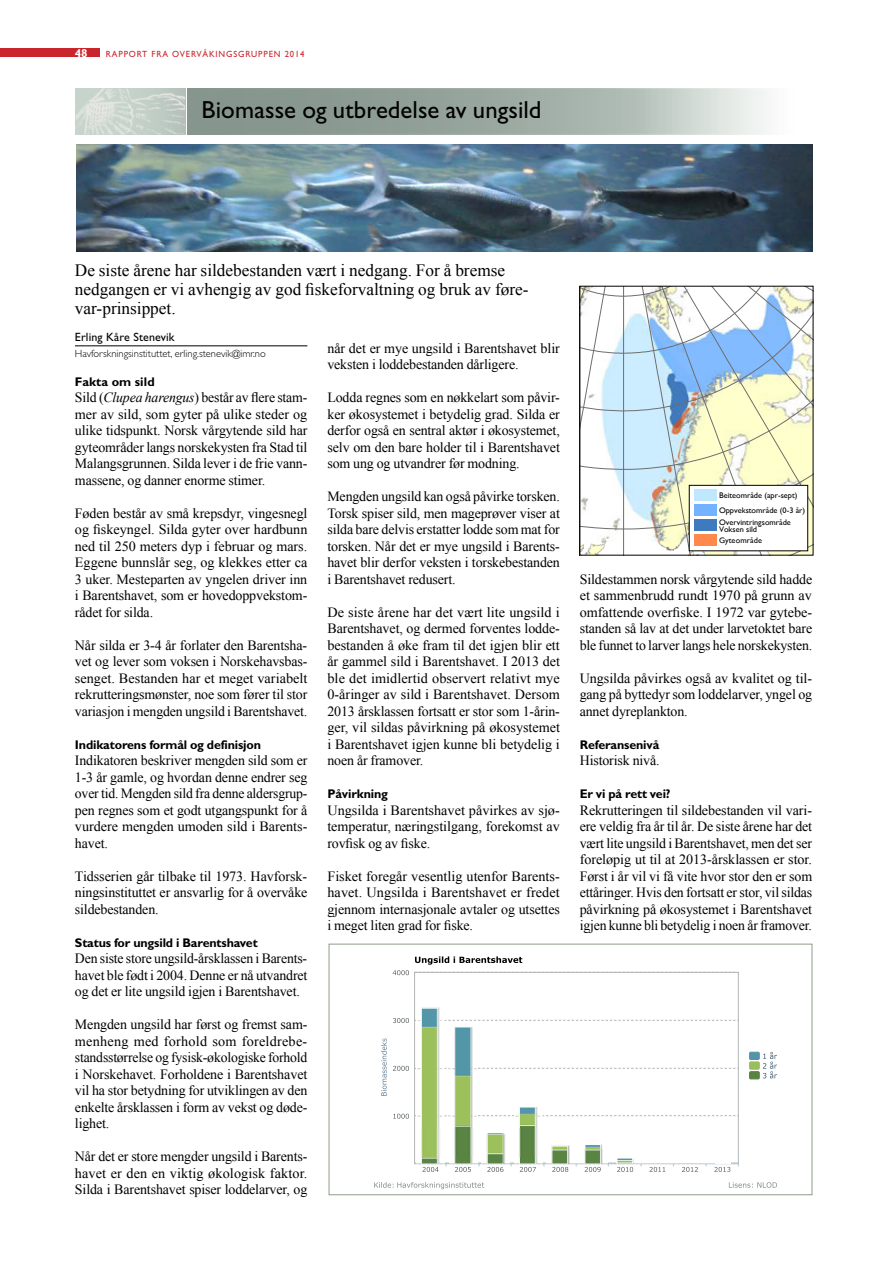
<style>
.page{position:relative;width:893px;height:1263px;background:#fff}
.page>*{position:absolute;margin:0;border:0;box-sizing:border-box;transform-origin:0 0}
.t1{font:24.75px "Gill Sans";color:#000}
.t2{font:17.25px/18.8px "Times New Roman";color:#000}
.t3{font:14.1px/16.5px "Times New Roman";letter-spacing:-.01em;color:#000;text-align:justify}
.t4{font:700 12.6px "Gill Sans";letter-spacing:-.01em;color:#000}
.t5{font:700 12.6px "Gill Sans";letter-spacing:.01em;color:#000}
.t6{font:12px "Gill Sans";letter-spacing:.01em;color:#000}
.t7{font:700 11.55px "Gill Sans";color:#fff}
.t8{font:300 10.5px "Gill Sans";color:#000}
.t9{font:9px "Gill Sans";letter-spacing:.1em;color:#c9252c;scale:.96 1}
.t10{font:8.1px/15px "Gill Sans";color:#000}
.s1{font-style:italic}
</style>
<div class="page">
<div style="left:0;top:48px;width:99px;height:9px;background:#c9252c"></div>
<svg style="left:190px;top:90px;width:577px;height:42px;background:#a2afa8"></svg>
<div style="left:188px;top:88px;width:623px;height:46px;border:1px solid #fff"></div>
<img style="left:76px;top:88px;width:109px;height:46px">
<hr style="left:75px;top:346px;width:232px;height:1px;background:#000">
<svg style="left:582px;top:288px;width:229px;height:265px"></svg>
<div style="left:689px;top:485px;width:119px;height:66px;background:#fff"></div>
<div style="left:689px;top:485px;width:119px;height:66px;border:1px solid #000"></div>
<div style="left:694px;top:489px;width:23px;height:12px;background:#bfe8ff"></div>
<div style="left:694px;top:505px;width:23px;height:11px;background:#73b2ff"></div>
<div style="left:694px;top:520px;width:23px;height:11px;background:#407abe"></div>
<div style="left:694px;top:535px;width:23px;height:11px;background:#ff884d"></div>
<img style="left:77px;top:145px;width:735px;height:106px">
<svg style="left:374px;top:1182px;width:110px;height:7px"></svg>
<svg style="left:381px;top:1038px;width:6px;height:58px"></svg>
<div style="left:749px;top:1052px;width:10px;height:7px;background:#5395a6"></div>
<div style="left:749px;top:1052px;width:10px;height:7px;border:1px solid #5395a6"></div>
<div style="left:749px;top:1062px;width:10px;height:7px;background:#9abe5c"></div>
<div style="left:749px;top:1062px;width:10px;height:7px;border:1px solid #9abe5c"></div>
<svg style="left:763px;top:1052px;width:14px;height:26px"></svg>
<div style="left:749px;top:1072px;width:10px;height:7px;background:#598343"></div>
<div style="left:749px;top:1072px;width:10px;height:7px;border:1px solid #598343"></div>
<svg style="left:414px;top:1158px;width:325px;height:14px"></svg>
<svg style="left:393px;top:1114px;width:346px;height:5px"></svg>
<svg style="left:393px;top:1066px;width:346px;height:5px"></svg>
<svg style="left:393px;top:1018px;width:346px;height:5px"></svg>
<svg style="left:393px;top:956px;width:346px;height:19px"></svg>
<svg style="left:729px;top:1182px;width:48px;height:6px"></svg>
<img style="left:417px;top:1007px;width:28px;height:156px">
<img style="left:449px;top:1021px;width:28px;height:142px">
<img style="left:515px;top:1107px;width:28px;height:56px">
<img style="left:481px;top:1133px;width:28px;height:30px">
<img style="left:546px;top:1144px;width:61px;height:19px">
<img style="left:616px;top:1158px;width:114px;height:5px">
<div style="left:329px;top:944px;width:483px;height:251px;border:1px solid #909d89"></div>
<p class="t7" style="left:75px;top:47px;width:14px">48</p>
<p class="t9" style="left:106px;top:49px;width:208px">RAPPORT FRA OVERVÅKINGSGRUPPEN 2014</p>
<h1 class="t1" style="left:202px;top:95px;width:341px">Biomasse og utbredelse av ungsild</h1>
<p class="t2" style="left:75px;top:261px;width:455px">De siste årene har sildebestanden vært i nedgang. For å bremse nedgangen er vi avhengig av god fiskeforvaltning og bruk av føre&shy;var-prinsippet.</p>
<p class="t6" style="left:75px;top:330px;width:101px">Erling Kåre Stenevik</p>
<p class="t8" style="left:75px;top:348px;width:192px">Havforskningsinstituttet, erling.stenevik@imr.no</p>
<p class="t5" style="left:75px;top:374px;width:81px">Fakta om sild</p>
<p class="t3" style="left:75px;top:389px;width:234px">Sild (<span class="s1">Clupea harengus</span>) består av flere stam&shy;mer av sild, som gyter på ulike steder og ulike tidspunkt. Norsk vårgytende sild har gyteområder langs norskekysten fra Stad til Malangsgrunnen. Silda lever i de frie vann&shy;massene, og danner enorme stimer.</p>
<p class="t3" style="left:75px;top:504px;width:234px">Føden består av små krepsdyr, vingesnegl og fiskeyngel. Silda gyter over hardbunn ned til 250 meters dyp i februar og mars.<br>Eggene bunnslår seg, og klekkes etter ca 3 uker. Mesteparten av yngelen driver inn i Barentshavet, som er hovedoppvekstom&shy;rådet for silda.</p>
<p class="t3" style="left:75px;top:636px;width:234px">Når silda er 3-4 år forlater den Barentsha&shy;vet og lever som voksen i Norskehavsbas&shy;senget. Bestanden har et meget variabelt rekrutteringsmønster, noe som fører til stor variasjon i mengden ungsild i Barentshavet.</p>
<p class="t4" style="left:75px;top:737px;width:188px">Indikatorens formål og definisjon</p>
<p class="t3" style="left:75px;top:752px;width:234px">Indikatoren beskriver mengden sild som er 1-3 år gamle, og hvordan denne endrer seg over tid. Mengden sild fra denne aldersgrup&shy;pen regnes som et godt utgangspunkt for å vurdere mengden umoden sild i Barents&shy;havet.</p>
<p class="t3" style="left:75px;top:867px;width:234px">Tidsserien går tilbake til 1973. Havforsk&shy;ningsinstituttet er ansvarlig for å overvåke sildebestanden.</p>
<p class="t4" style="left:75px;top:935px;width:184px">Status for ungsild i Barentshavet</p>
<p class="t3" style="left:75px;top:950px;width:234px">Den siste store ungsild-årsklassen i Barents&shy;havet ble født i 2004. Denne er nå utvandret og det er lite ungsild igjen i Barentshavet.</p>
<p class="t3" style="left:75px;top:1016px;width:234px">Mengden ungsild har først og fremst sam&shy;menheng med forhold som foreldrebe&shy;standsstørrelse og fysisk-økologiske forhold i Norskehavet. Forholdene i Barentshavet vil ha stor betydning for utviklingen av den enkelte årsklassen i form av vekst og døde&shy;lighet.</p>
<p class="t3" style="left:75px;top:1148px;width:234px">Når det er store mengder ungsild i Barents&shy;havet er den en viktig økologisk faktor.<br>Silda i Barentshavet spiser loddelarver, og</p>
<p class="t3" style="left:327px;top:339px;width:234px">når det er mye ungsild i Barentshavet blir veksten i loddebestanden dårligere.</p>
<p class="t3" style="left:327px;top:389px;width:234px">Lodda regnes som en nøkkelart som påvir&shy;ker økosystemet i betydelig grad. Silda er derfor også en sentral aktør i økosystemet, selv om den bare holder til i Barentshavet som ung og utvandrer før modning.</p>
<p class="t3" style="left:327px;top:488px;width:234px">Mengden ungsild kan også påvirke torsken.<br>Torsk spiser sild, men mageprøver viser at silda bare delvis erstatter lodde som mat for torsken. Når det er mye ungsild i Barents&shy;havet blir derfor veksten i torskebestanden i Barentshavet redusert.</p>
<p class="t3" style="left:327px;top:603px;width:234px">De siste årene har det vært lite ungsild i Barentshavet, og dermed forventes lodde&shy;bestanden å øke fram til det igjen blir ett år gammel sild i Barentshavet. I 2013 det ble det imidlertid observert relativt mye 0-åringer av sild i Barentshavet. Dersom 2013 årsklassen fortsatt er stor som 1-årin&shy;ger, vil sildas påvirkning på økosystemet i Barentshavet igjen kunne bli betydelig i noen år framover.</p>
<p class="t4" style="left:327px;top:786px;width:62px">Påvirkning</p>
<p class="t3" style="left:327px;top:801px;width:234px">Ungsilda i Barentshavet påvirkes av sjø&shy;temperatur, næringstilgang, forekomst av rovfisk og av fiske.</p>
<p class="t3" style="left:327px;top:867px;width:234px">Fisket foregår vesentlig utenfor Barents&shy;havet. Ungsilda i Barentshavet er fredet gjennom internasjonale avtaler og utsettes i meget liten grad for fiske.</p>
<p class="t10" style="left:719px;top:487px;width:88px">Beiteområde (apr-sept)<br>Oppvekstområde (0-3 år)</p>
<p class="t10" style="left:719px;top:518px;width:73px;line-height:7.4px">Overvintringsområde<br>Voksen sild</p>
<p class="t10" style="left:719px;top:533px;width:45px">Gyteområde</p>
<p class="t3" style="left:580px;top:570px;width:234px">Sildestammen norsk vårgytende sild hadde et sammenbrudd rundt 1970 på grunn av omfattende overfiske. I 1972 var gytebe&shy;standen så lav at det under larvetoktet bare ble funnet to larver langs hele norskekysten.</p>
<p class="t3" style="left:580px;top:669px;width:234px">Ungsilda påvirkes også av kvalitet og til&shy;gang på byttedyr som loddelarver, yngel og annet dyreplankton.</p>
<p class="t4" style="left:580px;top:737px;width:81px">Referansenivå</p>
<p class="t3" style="left:580px;top:752px;width:81px">Historisk nivå.</p>
<p class="t4" style="left:580px;top:786px;width:92px">Er vi på rett vei?</p>
<p class="t3" style="left:580px;top:801px;width:234px">Rekrutteringen til sildebestanden vil vari&shy;ere veldig fra år til år. De siste årene har det vært lite ungsild i Barentshavet, men det ser foreløpig ut til at 2013-årsklassen er stor.<br>Først i år vil vi få vite hvor stor den er som ettåringer. Hvis den fortsatt er stor, vil sildas påvirkning på økosystemet i Barentshavet igjen kunne bli betydelig i noen år framover.</p>
</div>
